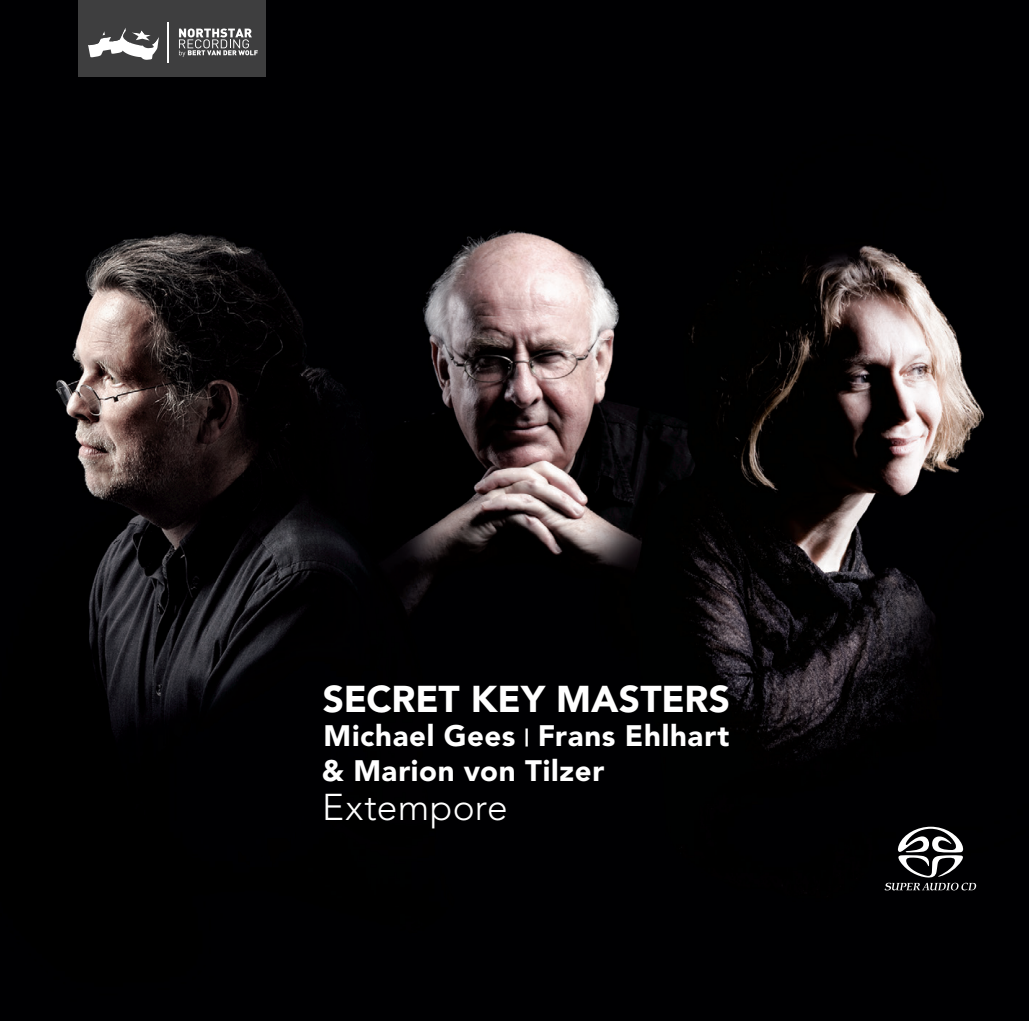
<style>
.page{position:relative;width:1029px;height:1021px;background:#fff}
.page>*{position:absolute;margin:0;border:0;box-sizing:border-box;transform-origin:0 0}
.t1{font:900 36.9px "Avenir LT Std";color:#fff}
.t2{font:300 36.9px "Avenir LT Std";letter-spacing:.01em;color:#fff}
.t3{font:900 29.4px/34.5px "Avenir LT Std";letter-spacing:.025em;color:#fff}
.s1{font-size:18px}
</style>
<div class="page">
<img style="left:0;top:0;width:1029px;height:1020px">
<svg style="left:885px;top:826px;width:91px;height:64px"></svg>
<div style="left:79px;top:0;width:187px;height:77px;background:#3e3e3f"></div>
<svg style="left:179px;top:29px;width:79px;height:28px"></svg>
<hr style="left:167px;top:22px;width:1px;height:41px;background:#fff">
<svg style="left:88px;top:28px;width:71px;height:32px"></svg>
<p class="t1" style="left:323px;top:676px;width:409px">SECRET KEY MASTERS</p>
<p class="t3" style="left:322px;top:718px;width:409px">Michael Gees <span class="s1">|</span> Frans Ehlhart &amp; Marion von Tilzer</p>
<p class="t2" style="left:322px;top:786px;width:187px">Extempore</p>
</div>
